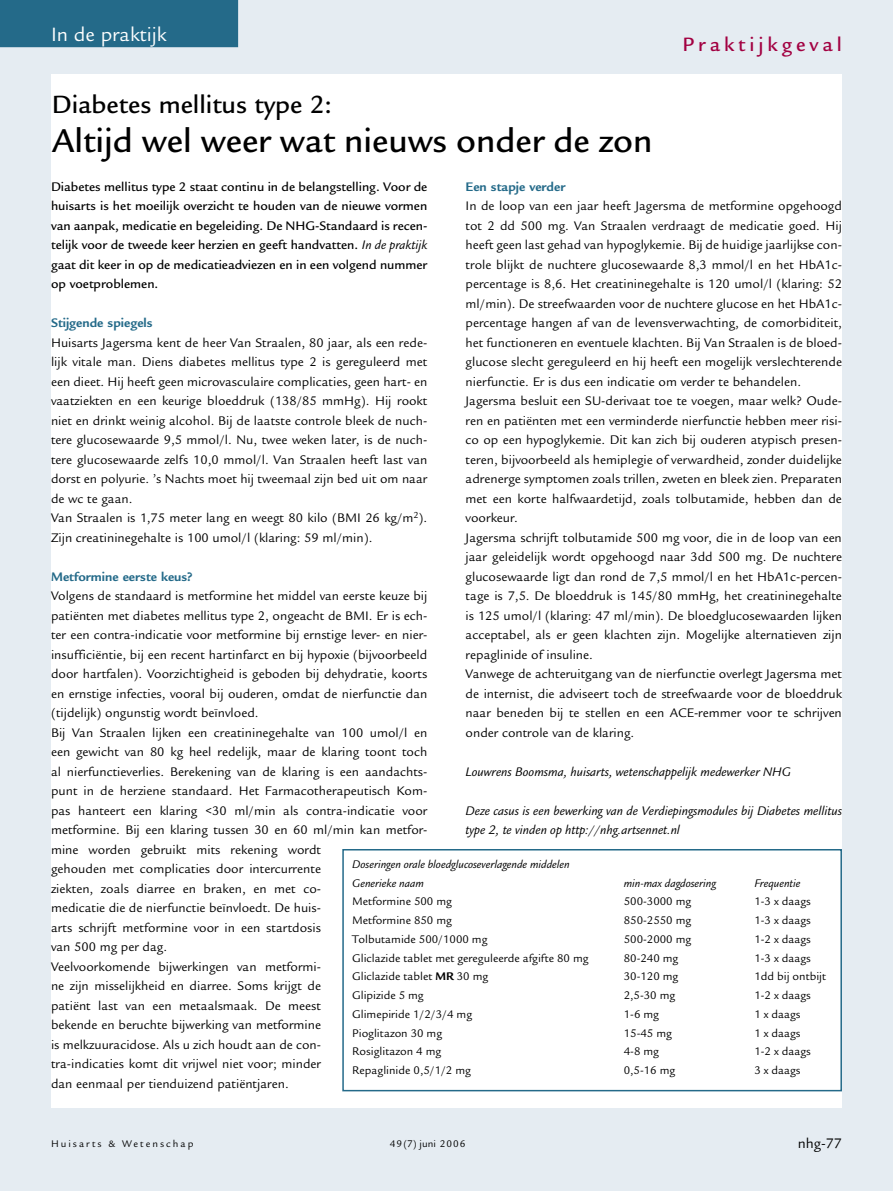
<style>
.page{position:relative;width:893px;height:1191px;background:#e5ecf2}
.page>*{position:absolute;margin:0;border:0;box-sizing:border-box;transform-origin:0 0}
.Artikelkop{font:500 36px "Legacy Sans";color:#000}
.Onderkop{font:500 27px "Legacy Sans";color:#000}
.Rubriekskop{font:500 21px "Legacy Sans";letter-spacing:.19em;color:#a20041}
.t1{font:21px "Legacy Sans";color:#fff}
.t2{font:15px "Legacy Sans";color:#000}
.t3{font:13.5px/19.5px "Legacy Sans";color:#000;text-align:justify}
.Samenvatting{font:500 13.5px/19.5px "Legacy Sans";color:#000;text-align:justify}
.Auteursgegevens{font:italic 13.5px/19.5px "Legacy Sans";color:#000}
.Kop1{font:700 13.5px "Legacy Sans";color:#246a89}
.TabPlat{font:12px "Legacy Sans";color:#000}
.TabPlat-2{font:italic 12px "Legacy Sans";color:#000}
.t4{font:10.5px "Legacy Sans";letter-spacing:.19em;color:#000}
.t5{font:10.5px "Legacy Sans";letter-spacing:.1em;color:#000}
.s1{font-weight:400;font-style:italic}
.s2{font-weight:700}
</style>
<div class="page">
<div style="left:51px;top:74px;width:791px;height:1034px;background:#fff"></div>
<div style="left:0;top:0;width:238px;height:47px;background:#246a89"></div>
<div style="left:342px;top:849px;width:500px;height:242px;border:2px solid #246a89"></div>
<h3 class="t1" style="left:51px;top:22px;width:117px">In de praktijk</h3>
<p class="Rubriekskop" style="left:682px;top:33px;width:161px">Praktijkgeval</p>
<p class="Onderkop" style="left:52px;top:89px;width:282px">Diabetes mellitus type 2:</p>
<p class="Artikelkop" style="left:52px;top:120px;width:602px">Altijd wel weer wat nieuws onder de zon</p>
<p class="Samenvatting" style="left:51px;top:177px;width:378px">Diabetes mellitus type 2 staat continu in de belangstelling. Voor de huisarts is het moeilijk overzicht te houden van de nieuwe vormen van aanpak, medicatie en begeleiding. De NHG-Standaard is recen&shy;telijk voor de tweede keer herzien en geeft handvatten. <span class="s1">In de praktijk </span>gaat dit keer in op de medicatieadviezen en in een volgend nummer op voetproblemen.</p>
<p class="Kop1" style="left:51px;top:315px;width:103px">Stijgende spiegels</p>
<p class="t3" style="left:51px;top:333px;width:378px">Huisarts Jagersma kent de heer Van Straalen, 80 jaar, als een rede&shy;lijk vitale man. Diens diabetes mellitus type 2 is gereguleerd met een dieet. Hij heeft geen microvasculaire complicaties, geen hart- en vaatziekten en een keurige bloeddruk (138/85 mmHg). Hij rookt niet en drinkt weinig alcohol. Bij de laatste controle bleek de nuch&shy;tere glucosewaarde 9,5 mmol/l. Nu, twee weken later, is de nuch&shy;tere glucosewaarde zelfs 10,0 mmol/l. Van Straalen heeft last van dorst en polyurie. ’s Nachts moet hij tweemaal zijn bed uit om naar de wc te gaan.</p>
<p class="t3" style="left:51px;top:508px;width:378px">Van Straalen is 1,75 meter lang en weegt 80 kilo (BMI 26 kg/m<sup>2</sup>).<br>Zijn creatininegehalte is 100 umol/l (klaring: 59 ml/min).</p>
<p class="Kop1" style="left:51px;top:568px;width:143px">Metformine eerste keus?</p>
<p class="t3" style="left:51px;top:586px;width:378px">Volgens de standaard is metformine het middel van eerste keuze bij patiënten met diabetes mellitus type 2, ongeacht de BMI. Er is ech&shy;ter een contra-indicatie voor metformine bij ernstige lever- en nier&shy;insufficiëntie, bij een recent hartinfarct en bij hypoxie (bijvoorbeeld door hartfalen). Voorzichtigheid is geboden bij dehydratie, koorts en ernstige infecties, vooral bij ouderen, omdat de nierfunctie dan (tijdelijk) ongunstig wordt beïnvloed.</p>
<p class="t3" style="left:51px;top:723px;width:378px;text-align:left">Bij Van Straalen lijken een creatininegehalte van 100 umol/l en een gewicht van 80 kg heel redelijk, maar de klaring toont toch al nierfunctieverlies. Berekening van de klaring is een aandachts&shy;punt in de herziene standaard. Het Farmacotherapeutisch Kom&shy;pas hanteert een klaring &lt;30 ml/min als contra-indicatie voor metformine. Bij een klaring tussen 30 en 60 ml/min kan metfor&shy;mine worden gebruikt mits rekening wordt<br>gehouden met complicaties door intercurrente<br>ziekten, zoals diarree en braken, en met co-<br>medicatie die de nierfunctie beïnvloedt. De huis-<br>arts schrijft metformine voor in een startdosis<br>van 500 mg per dag.</p>
<p class="t3" style="left:51px;top:957px;width:272px">Veelvoorkomende bijwerkingen van metformi&shy;ne zijn misselijkheid en diarree. Soms krijgt de patiënt last van een metaalsmaak. De meest bekende en beruchte bijwerking van metformine is melkzuuracidose. Als u zich houdt aan de con&shy;tra-indicaties komt dit vrijwel niet voor; minder dan eenmaal per tienduizend patiëntjaren.</p>
<p class="Kop1" style="left:466px;top:178px;width:101px">Een stapje verder</p>
<p class="t3" style="left:466px;top:196px;width:378px">In de loop van een jaar heeft Jagersma de metformine opgehoogd tot 2 dd 500 mg. Van Straalen verdraagt de medicatie goed. Hij heeft geen last gehad van hypoglykemie. Bij de huidige jaarlijkse con&shy;trole blijkt de nuchtere glucosewaarde 8,3 mmol/l en het HbA1c&shy;percentage is 8,6. Het creatininegehalte is 120 umol/l (klaring: 52 ml/min). De streefwaarden voor de nuchtere glucose en het HbA1c&shy;percentage hangen af van de levensverwachting, de comorbiditeit, het functioneren en eventuele klachten. Bij Van Straalen is de bloed&shy;glucose slecht gereguleerd en hij heeft een mogelijk verslechterende nierfunctie. Er is dus een indicatie om verder te behandelen.</p>
<p class="t3" style="left:466px;top:391px;width:378px">Jagersma besluit een SU-derivaat toe te voegen, maar welk? Oude&shy;ren en patiënten met een verminderde nierfunctie hebben meer risi&shy;co op een hypoglykemie. Dit kan zich bij ouderen atypisch presen&shy;teren, bijvoorbeeld als hemiplegie of verwardheid, zonder duidelijke adrenerge symptomen zoals trillen, zweten en bleek zien. Preparaten met een korte halfwaardetijd, zoals tolbutamide, hebben dan de voorkeur.</p>
<p class="t3" style="left:466px;top:528px;width:378px">Jagersma schrijft tolbutamide 500 mg voor, die in de loop van een jaar geleidelijk wordt opgehoogd naar 3dd 500 mg. De nuchtere glucosewaarde ligt dan rond de 7,5 mmol/l en het HbA1c-percen&shy;tage is 7,5. De bloeddruk is 145/80 mmHg, het creatininegehalte is 125 umol/l (klaring: 47 ml/min). De bloedglucosewaarden lijken acceptabel, als er geen klachten zijn. Mogelijke alternatieven zijn repaglinide of insuline.</p>
<p class="t3" style="left:466px;top:664px;width:378px">Vanwege de achteruitgang van de nierfunctie overlegt Jagersma met de internist, die adviseert toch de streefwaarde voor de bloeddruk naar beneden bij te stellen en een ACE-remmer voor te schrijven onder controle van de klaring.</p>
<p class="Auteursgegevens" style="left:466px;top:762px;width:327px">Louwrens Boomsma, huisarts, wetenschappelijk medewerker NHG</p>
<p class="Auteursgegevens" style="left:466px;top:801px;width:378px">Deze casus is een bewerking van de Verdiepingsmodules bij Diabetes mellitus type 2, te vinden op http://nhg.artsennet.nl</p>
<p class="TabPlat-2" style="left:352px;top:857px;width:219px">Doseringen orale bloedglucoseverlagende middelen</p>
<p class="TabPlat-2" style="left:352px;top:876px;width:73px">Generieke naam</p>
<p class="TabPlat-2" style="left:624px;top:876px;width:94px">min-max dagdosering</p>
<p class="TabPlat-2" style="left:754px;top:876px;width:48px">Frequentie</p>
<p class="TabPlat" style="left:352px;top:894px;width:101px">Metformine 500 mg</p>
<p class="TabPlat" style="left:624px;top:894px;width:69px">500-3000 mg</p>
<p class="TabPlat" style="left:754px;top:894px;width:58px">1-3 x daags</p>
<p class="TabPlat" style="left:352px;top:913px;width:101px">Metformine 850 mg</p>
<p class="TabPlat" style="left:624px;top:913px;width:69px">850-2550 mg</p>
<p class="TabPlat" style="left:754px;top:913px;width:58px">1-3 x daags</p>
<p class="TabPlat" style="left:352px;top:932px;width:137px">Tolbutamide 500/1000 mg</p>
<p class="TabPlat" style="left:624px;top:932px;width:69px">500-2000 mg</p>
<p class="TabPlat" style="left:754px;top:932px;width:58px">1-2 x daags</p>
<p class="TabPlat" style="left:352px;top:951px;width:238px">Gliclazide tablet met gereguleerde afgifte 80 mg</p>
<p class="TabPlat" style="left:624px;top:951px;width:56px">80-240 mg</p>
<p class="TabPlat" style="left:754px;top:951px;width:58px">1-3 x daags</p>
<p class="TabPlat" style="left:352px;top:969px;width:137px">Gliclazide tablet <span class="s2">MR</span> 30 mg</p>
<p class="TabPlat" style="left:624px;top:969px;width:56px">30-120 mg</p>
<p class="TabPlat" style="left:754px;top:969px;width:73px">1dd bij ontbijt</p>
<p class="TabPlat" style="left:352px;top:988px;width:73px">Glipizide 5 mg</p>
<p class="TabPlat" style="left:624px;top:988px;width:53px">2,5-30 mg</p>
<p class="TabPlat" style="left:754px;top:988px;width:58px">1-2 x daags</p>
<p class="TabPlat" style="left:352px;top:1007px;width:121px">Glimepiride 1/2/3/4 mg</p>
<p class="TabPlat" style="left:624px;top:1007px;width:37px">1-6 mg</p>
<p class="TabPlat" style="left:754px;top:1007px;width:48px">1 x daags</p>
<p class="TabPlat" style="left:352px;top:1026px;width:91px">Pioglitazon 30 mg</p>
<p class="TabPlat" style="left:624px;top:1026px;width:50px">15-45 mg</p>
<p class="TabPlat" style="left:754px;top:1026px;width:48px">1 x daags</p>
<p class="TabPlat" style="left:352px;top:1044px;width:90px">Rosiglitazon 4 mg</p>
<p class="TabPlat" style="left:624px;top:1044px;width:37px">4-8 mg</p>
<p class="TabPlat" style="left:754px;top:1044px;width:58px">1-2 x daags</p>
<p class="TabPlat" style="left:352px;top:1063px;width:120px">Repaglinide 0,5/1/2 mg</p>
<p class="TabPlat" style="left:624px;top:1063px;width:53px">0,5-16 mg</p>
<p class="TabPlat" style="left:754px;top:1063px;width:48px">3 x daags</p>
<p class="t4" style="left:51px;top:1138px;width:144px">Huisarts &amp; Wetenschap</p>
<p class="t5" style="left:390px;top:1138px;width:77px">49(7) juni 2006</p>
<p class="t2" style="left:798px;top:1134px;width:46px">nhg-77</p>
</div>
